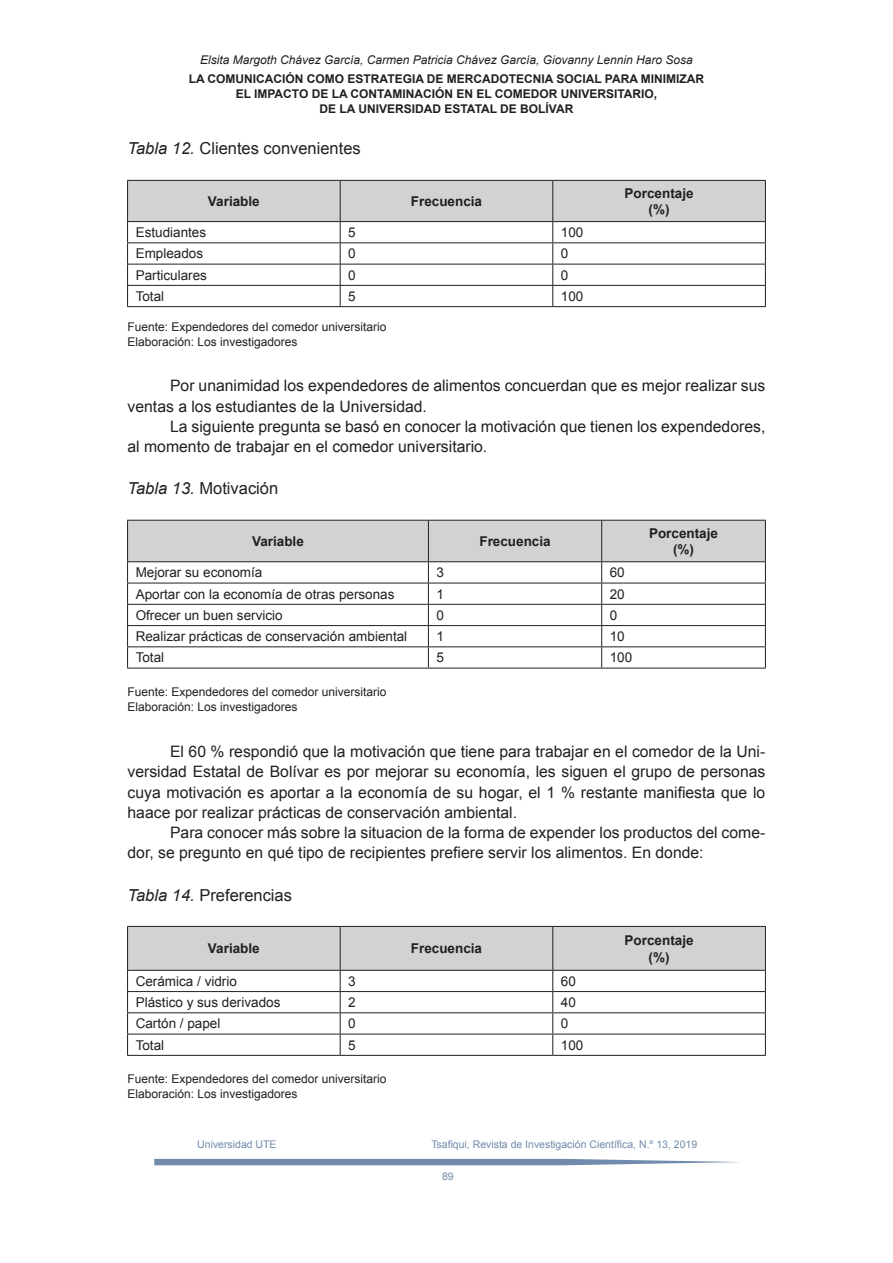
<style>
.page{position:relative;width:893px;height:1263px;background:#fff}
.page>*{position:absolute;margin:0;border:0;box-sizing:border-box;transform-origin:0 0}
.t1{font:16.5px "Arial";color:#231f20}
.t2{font:15.75px/20.2px "Arial";color:#231f20}
.t3{font:13.5px "Arial";color:#231f20}
.t4{font:700 13.5px/16.5px "Arial";color:#231f20;text-align:center}
.t5{font:12px/15px "Arial";color:#231f20}
.t6{font:700 12px/15px "Arial";color:#231f20;text-align:center}
.t7{font:italic 12px "Arial";color:#231f20}
.t8{font:10.5px "Arial";color:#708bac}
.s1{font-style:italic}
</style>
<div class="page">
<svg style="left:154px;top:1159px;width:586px;height:6px;background:#839bb7"></svg>
<svg style="left:127px;top:180px;width:639px;height:126px"></svg>
<hr style="left:127px;top:306px;width:213px;height:1px;background:#231f20">
<hr style="left:340px;top:306px;width:213px;height:1px;background:#231f20">
<hr style="left:553px;top:306px;width:213px;height:1px;background:#231f20">
<svg style="left:127px;top:520px;width:639px;height:148px"></svg>
<hr style="left:127px;top:668px;width:301px;height:1px;background:#231f20">
<hr style="left:428px;top:668px;width:174px;height:1px;background:#231f20">
<hr style="left:602px;top:668px;width:164px;height:1px;background:#231f20">
<svg style="left:127px;top:926px;width:639px;height:129px"></svg>
<hr style="left:127px;top:1055px;width:213px;height:1px;background:#231f20">
<hr style="left:340px;top:1055px;width:213px;height:1px;background:#231f20">
<hr style="left:553px;top:1055px;width:213px;height:1px;background:#231f20">
<p class="t7" style="left:200px;top:52px;width:494px">Elsita Margoth Chávez García, Carmen Patricia Chávez García, Giovanny Lennin Haro Sosa</p>
<p class="t6" style="left:189px;top:71px;width:517px">LA COMUNICACIÓN COMO ESTRATEGIA DE MERCADOTECNIA SOCIAL PARA MINIMIZAR<br>EL IMPACTO DE LA CONTAMINACIÓN EN EL COMEDOR UNIVERSITARIO,<br>DE LA UNIVERSIDAD ESTATAL DE BOLÍVAR</p>
<p class="t1" style="left:128px;top:138px;width:235px"><span class="s1">Tabla 12.</span> Clientes convenientes</p>
<p class="t4" style="left:208px;top:193px;width:53px">Variable</p>
<p class="t4" style="left:411px;top:193px;width:73px">Frecuencia</p>
<p class="t4" style="left:625px;top:185px;width:71px">Porcentaje (%)</p>
<p class="t3" style="left:136px;top:224px;width:72px">Estudiantes</p>
<p class="t3" style="left:348px;top:224px;width:9px">5</p>
<p class="t3" style="left:561px;top:224px;width:24px">100</p>
<p class="t3" style="left:136px;top:245px;width:69px">Empleados</p>
<p class="t3" style="left:348px;top:245px;width:9px">0</p>
<p class="t3" style="left:561px;top:245px;width:9px">0</p>
<p class="t3" style="left:136px;top:266px;width:73px">Particulares</p>
<p class="t3" style="left:348px;top:266px;width:9px">0</p>
<p class="t3" style="left:561px;top:266px;width:9px">0</p>
<p class="t3" style="left:136px;top:287px;width:30px">Total</p>
<p class="t3" style="left:348px;top:287px;width:9px">5</p>
<p class="t3" style="left:561px;top:287px;width:24px">100</p>
<p class="t5" style="left:128px;top:319px;width:260px">Fuente: Expendedores del comedor universitario<br>Elaboración: Los investigadores</p>
<p class="t2" style="left:128px;top:376px;width:639px;text-indent:43px">Por unanimidad los expendedores de alimentos concuerdan que es mejor realizar sus ventas a los estudiantes de la Universidad.</p>
<p class="t2" style="left:128px;top:416px;width:639px;text-indent:43px">La siguiente pregunta se basó en conocer la motivación que tienen los expendedores, al momento de trabajar en el comedor universitario.</p>
<p class="t1" style="left:128px;top:478px;width:152px"><span class="s1">Tabla 13.</span> Motivación</p>
<p class="t4" style="left:252px;top:533px;width:53px">Variable</p>
<p class="t4" style="left:479px;top:533px;width:73px">Frecuencia</p>
<p class="t4" style="left:649px;top:525px;width:71px">Porcentaje (%)</p>
<p class="t3" style="left:136px;top:564px;width:128px">Mejorar su economía</p>
<p class="t3" style="left:436px;top:564px;width:9px">3</p>
<p class="t3" style="left:610px;top:564px;width:17px">60</p>
<p class="t3" style="left:136px;top:585px;width:260px">Aportar con la economía de otras personas</p>
<p class="t3" style="left:436px;top:585px;width:9px">1</p>
<p class="t3" style="left:610px;top:585px;width:17px">20</p>
<p class="t3" style="left:136px;top:606px;width:149px">Ofrecer un buen servicio</p>
<p class="t3" style="left:436px;top:606px;width:9px">0</p>
<p class="t3" style="left:610px;top:606px;width:9px">0</p>
<p class="t3" style="left:136px;top:627px;width:273px">Realizar prácticas de conservación ambiental</p>
<p class="t3" style="left:436px;top:627px;width:9px">1</p>
<p class="t3" style="left:610px;top:627px;width:17px">10</p>
<p class="t3" style="left:136px;top:649px;width:30px">Total</p>
<p class="t3" style="left:436px;top:649px;width:9px">5</p>
<p class="t3" style="left:610px;top:649px;width:24px">100</p>
<p class="t5" style="left:128px;top:685px;width:260px">Fuente: Expendedores del comedor universitario<br>Elaboración: Los investigadores</p>
<p class="t2" style="left:128px;top:741px;width:639px;text-align:justify;text-indent:43px">El 60 % respondió que la motivación que tiene para trabajar en el comedor de la Uni&shy;versidad Estatal de Bolívar es por mejorar su economía, les siguen el grupo de personas cuya motivación es aportar a la economía de su hogar, el 1 % restante manifiesta que lo haace por realizar prácticas de conservación ambiental.</p>
<p class="t2" style="left:128px;top:822px;width:639px;text-indent:43px">Para conocer más sobre la situacion de la forma de expender los productos del come&shy;dor, se pregunto en qué tipo de recipientes prefiere servir los alimentos. En donde:</p>
<p class="t1" style="left:128px;top:884px;width:166px"><span class="s1">Tabla 14.</span> Preferencias</p>
<p class="t4" style="left:208px;top:941px;width:53px">Variable</p>
<p class="t4" style="left:411px;top:941px;width:73px">Frecuencia</p>
<p class="t4" style="left:625px;top:932px;width:71px">Porcentaje (%)</p>
<p class="t3" style="left:136px;top:972px;width:103px">Cerámica / vidrio</p>
<p class="t3" style="left:348px;top:972px;width:9px">3</p>
<p class="t3" style="left:561px;top:972px;width:17px">60</p>
<p class="t3" style="left:136px;top:993px;width:146px">Plástico y sus derivados</p>
<p class="t3" style="left:348px;top:993px;width:9px">2</p>
<p class="t3" style="left:561px;top:993px;width:17px">40</p>
<p class="t3" style="left:136px;top:1015px;width:86px">Cartón / papel</p>
<p class="t3" style="left:348px;top:1015px;width:9px">0</p>
<p class="t3" style="left:561px;top:1015px;width:9px">0</p>
<p class="t3" style="left:136px;top:1036px;width:30px">Total</p>
<p class="t3" style="left:348px;top:1036px;width:9px">5</p>
<p class="t3" style="left:561px;top:1036px;width:24px">100</p>
<p class="t5" style="left:128px;top:1072px;width:260px">Fuente: Expendedores del comedor universitario<br>Elaboración: Los investigadores</p>
<p class="t8" style="left:197px;top:1138px;width:81px">Universidad UTE</p>
<p class="t8" style="left:431px;top:1138px;width:267px">Tsafiqui, Revista de Investigación Científica, N.º 13, 2019</p>
<p class="t8" style="left:442px;top:1169px;width:13px">89</p>
</div>
